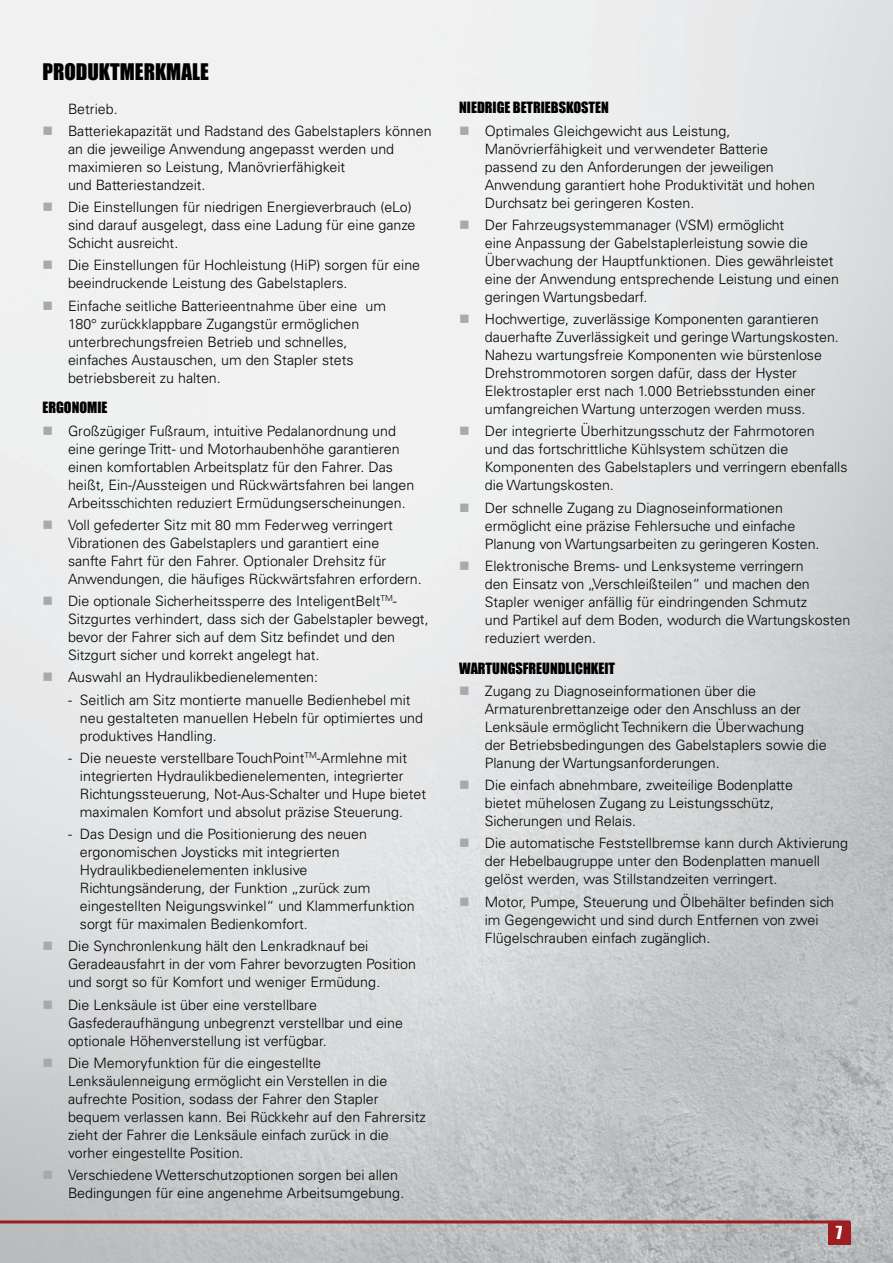
<style>
.page{position:relative;width:893px;height:1263px;background:#fff}
.page>*{position:absolute;margin:0;border:0;box-sizing:border-box;transform-origin:0 0}
.t1{font:21px "Impact";color:#000}
.t2{font:16.5px "Impact";color:#fff}
.t3{font:300 14.25px/18px "Univers";color:#000}
.t4{font:14.25px "Impact";color:#000}
.s1{color:#a7a9ac}
</style>
<div class="page">
<img style="left:0;top:0;width:893px;height:1263px">
<hr style="left:0;top:1222px;width:1px;height:41px;background:#545456">
<hr style="left:0;top:1220px;width:850px;height:3px;background:#9e1d20">
<div style="left:828px;top:1222px;width:22px;height:23px;background:#9e1d20"></div>
<h1 class="t1" style="left:43px;top:56px;width:168px">PRODUKTMERKMALE</h1>
<p class="t3" style="left:68px;top:100px;width:51px">Betrieb.</p>
<p class="t3" style="left:68px;top:122px;width:365px;text-indent:-26px"><span class="s1">■</span> Batteriekapazität und Radstand des Gabelstaplers können an die jeweilige Anwendung angepasst werden und maximieren so Leistung, Manövrierfähigkeit<br>und Batteriestandzeit.</p>
<p class="t3" style="left:68px;top:198px;width:349px;text-indent:-26px"><span class="s1">■</span> Die Einstellungen für niedrigen Energieverbrauch (eLo) sind darauf ausgelegt, dass eine Ladung für eine ganze<br>Schicht ausreicht.</p>
<p class="t3" style="left:68px;top:256px;width:354px;text-indent:-26px"><span class="s1">■</span> Die Einstellungen für Hochleistung (HiP) sorgen für eine beeindruckende Leistung des Gabelstaplers.</p>
<p class="t3" style="left:68px;top:297px;width:320px;text-indent:-26px"><span class="s1">■</span> Einfache seitliche Batterieentnahme über eine um 180° zurückklappbare Zugangstür ermöglichen unterbrechungsfreien Betrieb und schnelles, einfaches Austauschen, um den Stapler stets betriebsbereit zu halten.</p>
<p class="t4" style="left:43px;top:397px;width:66px">ERGONOMIE</p>
<p class="t3" style="left:68px;top:422px;width:348px;text-indent:-26px"><span class="s1">■</span> Großzügiger Fußraum, intuitive Pedalanordnung und eine geringe Tritt- und Motorhaubenhöhe garantieren einen komfortablen Arbeitsplatz für den Fahrer. Das heißt, Ein-/Aussteigen und Rückwärtsfahren bei langen Arbeitsschichten reduziert Ermüdungserscheinungen.</p>
<p class="t3" style="left:68px;top:516px;width:355px;text-indent:-26px"><span class="s1">■</span> Voll gefederter Sitz mit 80 mm Federweg verringert Vibrationen des Gabelstaplers und garantiert eine<br>sanfte Fahrt für den Fahrer. Optionaler Drehsitz für Anwendungen, die häufiges Rückwärtsfahren erfordern.</p>
<p class="t3" style="left:68px;top:592px;width:362px;text-indent:-26px"><span class="s1">■</span> Die optionale Sicherheitssperre des InteligentBelt<sup>TM</sup>-Sitzgurtes verhindert, dass sich der Gabelstapler bewegt, bevor der Fahrer sich auf dem Sitz befindet und den Sitzgurt sicher und korrekt angelegt hat.</p>
<p class="t3" style="left:43px;top:668px;width:277px"><span class="s1">■</span> Auswahl an Hydraulikbedienelementen:</p>
<p class="t3" style="left:80px;top:691px;width:345px;text-indent:-12px">- Seitlich am Sitz montierte manuelle Bedienhebel mit neu gestalteten manuellen Hebeln für optimiertes und produktives Handling.</p>
<p class="t3" style="left:80px;top:749px;width:348px;text-indent:-12px">- Die neueste verstellbare TouchPoint<sup>TM</sup>-Armlehne mit integrierten Hydraulikbedienelementen, integrierter Richtungssteuerung, Not-Aus-Schalter und Hupe bietet maximalen Komfort und absolut präzise Steuerung.</p>
<p class="t3" style="left:80px;top:825px;width:336px;text-indent:-12px">- Das Design und die Positionierung des neuen ergonomischen Joysticks mit integrierten Hydraulikbedienelementen inklusive Richtungsänderung, der Funktion „zurück zum eingestellten Neigungswinkel“ und Klammerfunktion sorgt für maximalen Bedienkomfort.</p>
<p class="t3" style="left:68px;top:937px;width:350px;text-indent:-26px"><span class="s1">■</span> Die Synchronlenkung hält den Lenkradknauf bei<br>Geradeausfahrt in der vom Fahrer bevorzugten Position und sorgt so für Komfort und weniger Ermüdung.</p>
<p class="t3" style="left:68px;top:996px;width:336px;text-indent:-26px"><span class="s1">■</span> Die Lenksäule ist über eine verstellbare<br>Gasfederaufhängung unbegrenzt verstellbar und eine optionale Höhenverstellung ist verfügbar.</p>
<p class="t3" style="left:68px;top:1054px;width:359px;text-indent:-26px"><span class="s1">■</span> Die Memoryfunktion für die eingestellte Lenksäulenneigung ermöglicht ein Verstellen in die aufrechte Position, sodass der Fahrer den Stapler bequem verlassen kann. Bei Rückkehr auf den Fahrersitz zieht der Fahrer die Lenksäule einfach zurück in die vorher eingestellte Position.</p>
<p class="t3" style="left:68px;top:1166px;width:338px;text-indent:-26px"><span class="s1">■</span> Verschiedene Wetterschutzoptionen sorgen bei allen<br>Bedingungen für eine angenehme Arbeitsumgebung.</p>
<p class="t4" style="left:459px;top:97px;width:151px">NIEDRIGE BETRIEBSKOSTEN</p>
<p class="t3" style="left:485px;top:122px;width:332px;text-indent:-26px"><span class="s1">■</span> Optimales Gleichgewicht aus Leistung, Manövrierfähigkeit und verwendeter Batterie passend zu den Anforderungen der jeweiligen Anwendung garantiert hohe Produktivität und hohen Durchsatz bei geringeren Kosten.</p>
<p class="t3" style="left:485px;top:216px;width:356px;text-indent:-26px"><span class="s1">■</span> Der Fahrzeugsystemmanager (VSM) ermöglicht<br>eine Anpassung der Gabelstaplerleistung sowie die Überwachung der Hauptfunktionen. Dies gewährleistet eine der Anwendung entsprechende Leistung und einen geringen Wartungsbedarf.</p>
<p class="t3" style="left:485px;top:310px;width:356px;text-indent:-26px"><span class="s1">■</span> Hochwertige, zuverlässige Komponenten garantieren dauerhafte Zuverlässigkeit und geringe Wartungskosten.<br>Nahezu wartungsfreie Komponenten wie bürstenlose Drehstrommotoren sorgen dafür, dass der Hyster Elektrostapler erst nach 1.000 Betriebsstunden einer umfangreichen Wartung unterzogen werden muss.</p>
<p class="t3" style="left:485px;top:422px;width:364px;text-indent:-26px"><span class="s1">■</span> Der integrierte Überhitzungsschutz der Fahrmotoren<br>und das fortschrittliche Kühlsystem schützen die Komponenten des Gabelstaplers und verringern ebenfalls die Wartungskosten.</p>
<p class="t3" style="left:485px;top:499px;width:336px;text-indent:-26px"><span class="s1">■</span> Der schnelle Zugang zu Diagnoseinformationen ermöglicht eine präzise Fehlersuche und einfache<br>Planung von Wartungsarbeiten zu geringeren Kosten.</p>
<p class="t3" style="left:485px;top:557px;width:367px;text-indent:-26px"><span class="s1">■</span> Elektronische Brems- und Lenksysteme verringern<br>den Einsatz von „Verschleißteilen“ und machen den Stapler weniger anfällig für eindringenden Schmutz<br>und Partikel auf dem Boden, wodurch die Wartungskosten reduziert werden.</p>
<p class="t4" style="left:459px;top:657px;width:157px">WARTUNGSFREUNDLICHKEIT</p>
<p class="t3" style="left:485px;top:682px;width:343px;text-indent:-26px"><span class="s1">■</span> Zugang zu Diagnoseinformationen über die Armaturenbrettanzeige oder den Anschluss an der Lenksäule ermöglicht Technikern die Überwachung der Betriebsbedingungen des Gabelstaplers sowie die Planung der Wartungsanforderungen.</p>
<p class="t3" style="left:485px;top:776px;width:310px;text-indent:-26px"><span class="s1">■</span> Die einfach abnehmbare, zweiteilige Bodenplatte bietet mühelosen Zugang zu Leistungsschütz,<br>Sicherungen und Relais.</p>
<p class="t3" style="left:485px;top:834px;width:365px;text-indent:-26px"><span class="s1">■</span> Die automatische Feststellbremse kann durch Aktivierung der Hebelbaugruppe unter den Bodenplatten manuell gelöst werden, was Stillstandzeiten verringert.</p>
<p class="t3" style="left:485px;top:893px;width:351px;text-indent:-26px"><span class="s1">■</span> Motor, Pumpe, Steuerung und Ölbehälter befinden sich im Gegengewicht und sind durch Entfernen von zwei<br>Flügelschrauben einfach zugänglich.</p>
<p class="t2" style="left:836px;top:1220px;width:8px">7</p>
</div>
